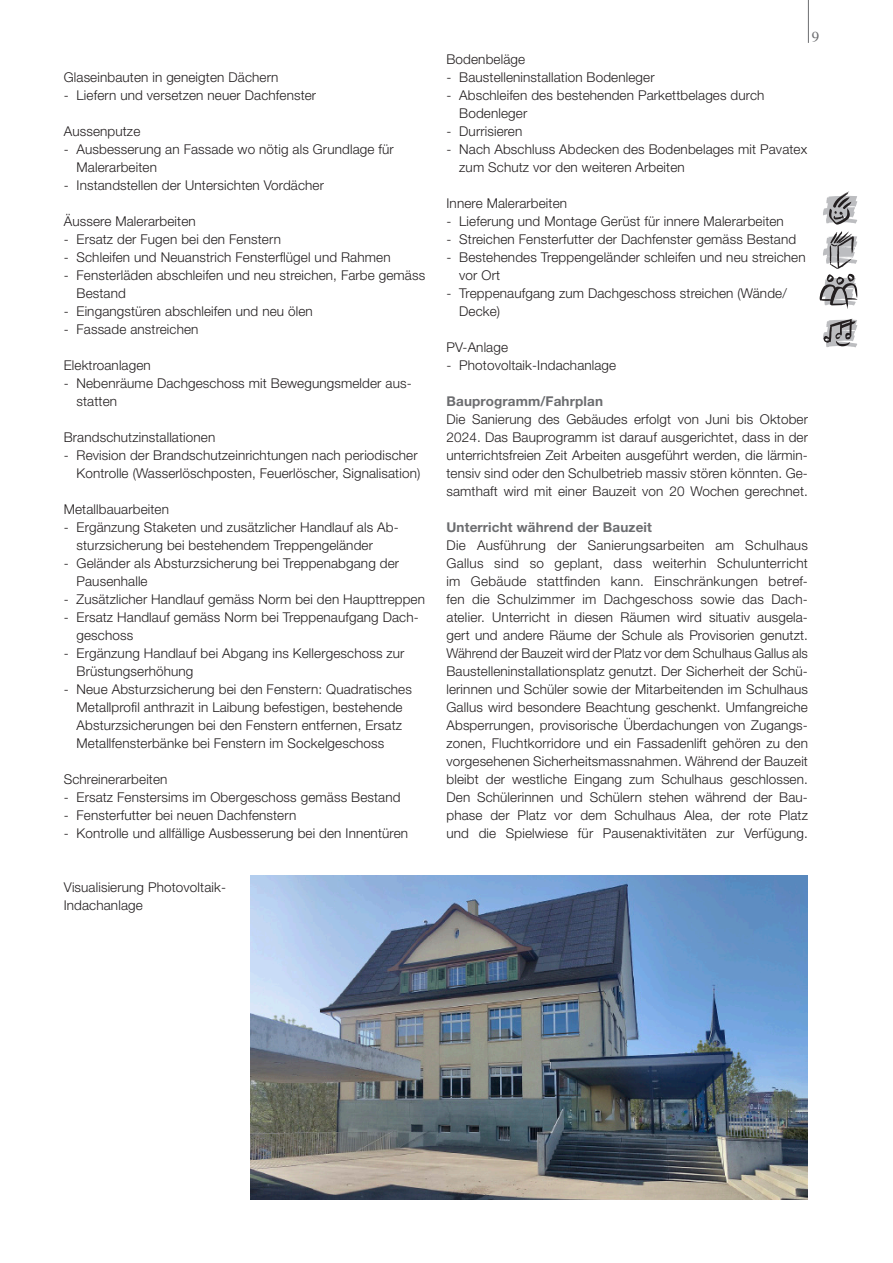
<style>
.page{position:relative;width:893px;height:1263px;background:#fff}
.page>*{position:absolute;margin:0;border:0;box-sizing:border-box;transform-origin:0 0}
.t1{font:15px "Times";color:#6c6d70}
._1_Grundtext{font:300 13.5px/18px "Helvetica Neue LT Pro";letter-spacing:.01em;color:#231f20}
._1_Grundtext-2{font:700 13.5px "Helvetica Neue LT Pro";letter-spacing:.01em;color:#6c6d70}
</style>
<div class="page">
<hr style="left:808px;top:0;width:1px;height:43px;background:#6c6d70">
<svg style="left:823px;top:319px;width:35px;height:28px"></svg>
<svg style="left:820px;top:231px;width:38px;height:78px"></svg>
<svg style="left:823px;top:191px;width:35px;height:34px"></svg>
<img style="left:250px;top:875px;width:558px;height:324px">
<p class="_1_Grundtext" style="left:64px;top:68px;width:216px">Glaseinbauten in geneigten Dächern</p>
<p class="_1_Grundtext" style="left:64px;top:86px;width:254px">- Liefern und versetzen neuer Dachfenster</p>
<p class="_1_Grundtext" style="left:64px;top:122px;width:78px">Aussenputze</p>
<p class="_1_Grundtext" style="left:77px;top:140px;width:319px;text-indent:-13px">- Ausbesserung an Fassade wo nötig als Grundlage für<br>Malerarbeiten</p>
<p class="_1_Grundtext" style="left:64px;top:176px;width:262px">- Instandstellen der Untersichten Vordächer</p>
<p class="_1_Grundtext" style="left:64px;top:212px;width:133px">Äussere Malerarbeiten</p>
<p class="_1_Grundtext" style="left:64px;top:230px;width:219px">- Ersatz der Fugen bei den Fenstern</p>
<p class="_1_Grundtext" style="left:64px;top:248px;width:328px">- Schleifen und Neuanstrich Fensterflügel und Rahmen</p>
<p class="_1_Grundtext" style="left:77px;top:266px;width:350px;text-indent:-13px">- Fensterläden abschleifen und neu streichen, Farbe gemäss<br>Bestand</p>
<p class="_1_Grundtext" style="left:64px;top:302px;width:251px">- Eingangstüren abschleifen und neu ölen</p>
<p class="_1_Grundtext" style="left:64px;top:320px;width:136px">- Fassade anstreichen</p>
<p class="_1_Grundtext" style="left:64px;top:356px;width:89px">Elektroanlagen</p>
<p class="_1_Grundtext" style="left:77px;top:374px;width:337px;text-indent:-13px">- Nebenräume Dachgeschoss mit Bewegungsmelder aus&shy;statten</p>
<p class="_1_Grundtext" style="left:64px;top:428px;width:153px">Brandschutzinstallationen</p>
<p class="_1_Grundtext" style="left:64px;top:446px;width:358px;text-align:right">- Revision der Brandschutzeinrichtungen nach periodischer<br>Kontrolle (Wasserlöschposten, Feuerlöscher, Signalisation)</p>
<p class="_1_Grundtext" style="left:64px;top:500px;width:107px">Metallbauarbeiten</p>
<p class="_1_Grundtext" style="left:77px;top:518px;width:324px;text-indent:-13px">- Ergänzung Staketen und zusätzlicher Handlauf als Ab&shy;sturzsicherung bei bestehendem Treppengeländer</p>
<p class="_1_Grundtext" style="left:77px;top:554px;width:324px;text-indent:-13px">- Geländer als Absturzsicherung bei Treppenabgang der<br>Pausenhalle</p>
<p class="_1_Grundtext" style="left:64px;top:590px;width:363px">- Zusätzlicher Handlauf gemäss Norm bei den Haupttreppen</p>
<p class="_1_Grundtext" style="left:77px;top:608px;width:344px;text-indent:-13px">- Ersatz Handlauf gemäss Norm bei Treppenaufgang Dach&shy;geschoss</p>
<p class="_1_Grundtext" style="left:77px;top:644px;width:329px;text-indent:-13px">- Ergänzung Handlauf bei Abgang ins Kellergeschoss zur<br>Brüstungserhöhung</p>
<p class="_1_Grundtext" style="left:77px;top:680px;width:337px;text-indent:-13px">- Neue Absturzsicherung bei den Fenstern: Quadratisches Metallprofil anthrazit in Laibung befestigen, bestehende Absturzsicherungen bei den Fenstern entfernen, Ersatz Metallfensterbänke bei Fenstern im Sockelgeschoss</p>
<p class="_1_Grundtext" style="left:64px;top:770px;width:105px">Schreinerarbeiten</p>
<p class="_1_Grundtext" style="left:64px;top:788px;width:338px">- Ersatz Fenstersims im Obergeschoss gemäss Bestand</p>
<p class="_1_Grundtext" style="left:64px;top:806px;width:234px">- Fensterfutter bei neuen Dachfenstern</p>
<p class="_1_Grundtext" style="left:64px;top:824px;width:346px">- Kontrolle und allfällige Ausbesserung bei den Innentüren</p>
<p class="_1_Grundtext" style="left:64px;top:878px;width:164px">Visualisierung Photovoltaik-<br>Indachanlage</p>
<p class="t1" style="left:812px;top:23px;width:9px">9</p>
<p class="_1_Grundtext" style="left:446px;top:50px;width:80px">Bodenbeläge</p>
<p class="_1_Grundtext" style="left:446px;top:68px;width:210px">- Baustelleninstallation Bodenleger</p>
<p class="_1_Grundtext" style="left:459px;top:86px;width:307px;text-indent:-13px">- Abschleifen des bestehenden Parkettbelages durch<br>Bodenleger</p>
<p class="_1_Grundtext" style="left:446px;top:122px;width:77px">- Durrisieren</p>
<p class="_1_Grundtext" style="left:459px;top:140px;width:349px;text-indent:-13px">- Nach Abschluss Abdecken des Bodenbelages mit Pavatex zum Schutz vor den weiteren Arbeiten</p>
<p class="_1_Grundtext" style="left:446px;top:194px;width:122px">Innere Malerarbeiten</p>
<p class="_1_Grundtext" style="left:446px;top:212px;width:339px">- Lieferung und Montage Gerüst für innere Malerarbeiten</p>
<p class="_1_Grundtext" style="left:446px;top:230px;width:351px">- Streichen Fensterfutter der Dachfenster gemäss Bestand</p>
<p class="_1_Grundtext" style="left:459px;top:248px;width:348px;text-indent:-13px">- Bestehendes Treppengeländer schleifen und neu streichen vor Ort</p>
<p class="_1_Grundtext" style="left:459px;top:284px;width:329px;text-indent:-13px">- Treppenaufgang zum Dachgeschoss streichen (Wände/<br>Decke)</p>
<p class="_1_Grundtext" style="left:446px;top:338px;width:63px">PV-Anlage</p>
<p class="_1_Grundtext" style="left:446px;top:356px;width:171px">- Photovoltaik-Indachanlage</p>
<p class="_1_Grundtext-2" style="left:446px;top:392px;width:158px">Bauprogramm/Fahrplan</p>
<p class="_1_Grundtext" style="left:446px;top:410px;width:363px;text-align:justify">Die Sanierung des Gebäudes erfolgt von Juni bis Oktober 2024. Das Bauprogramm ist darauf ausgerichtet, dass in der unterrichtsfreien Zeit Arbeiten ausgeführt werden, die lärmin&shy;tensiv sind oder den Schulbetrieb massiv stören könnten. Ge&shy;samthaft wird mit einer Bauzeit von 20 Wochen gerechnet.</p>
<p class="_1_Grundtext-2" style="left:446px;top:518px;width:207px">Unterricht während der Bauzeit</p>
<p class="_1_Grundtext" style="left:446px;top:536px;width:363px;text-align:justify">Die Ausführung der Sanierungsarbeiten am Schulhaus Gallus sind so geplant, dass weiterhin Schulunterricht im Gebäude stattfinden kann. Einschränkungen betref&shy;fen die Schulzimmer im Dachgeschoss sowie das Dach&shy;atelier. Unterricht in diesen Räumen wird situativ ausgela&shy;gert und andere Räume der Schule als Provisorien genutzt.</p>
<p class="_1_Grundtext" style="left:446px;top:644px;width:363px;text-align:justify">Während der Bauzeit wird der Platz vor dem Schulhaus Gallus als Baustelleninstallationsplatz genutzt. Der Sicherheit der Schü&shy;lerinnen und Schüler sowie der Mitarbeitenden im Schulhaus Gallus wird besondere Beachtung geschenkt. Umfangreiche Absperrungen, provisorische Überdachungen von Zugangs&shy;zonen, Fluchtkorridore und ein Fassadenlift gehören zu den vorgesehenen Sicherheitsmassnahmen. Während der Bauzeit bleibt der westliche Eingang zum Schulhaus geschlossen.</p>
<p class="_1_Grundtext" style="left:446px;top:788px;width:363px;text-align:justify">Den Schülerinnen und Schülern stehen während der Bau&shy;phase der Platz vor dem Schulhaus Alea, der rote Platz und die Spielwiese für Pausenaktivitäten zur Verfügung.</p>
</div>
